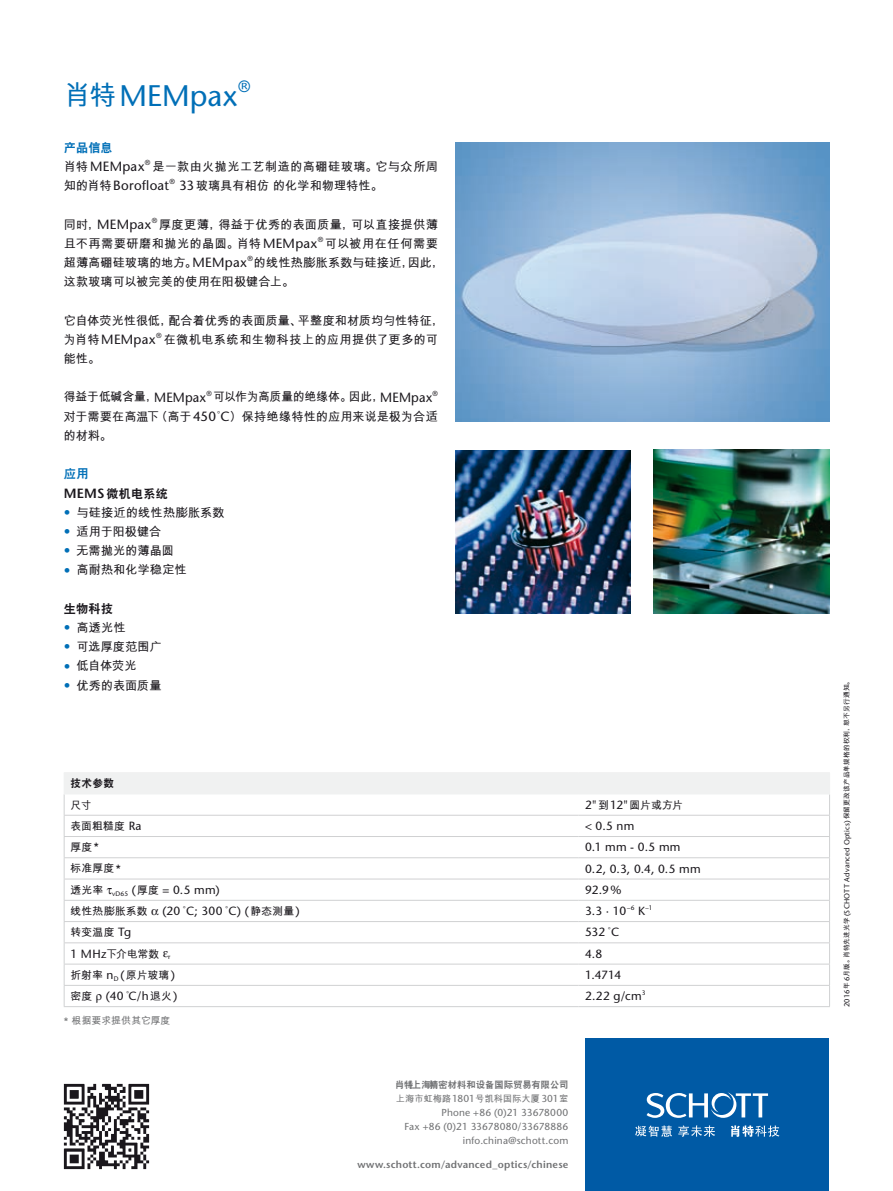
<style>
.page{position:relative;width:893px;height:1191px;background:#fff}
.page>*{position:absolute;margin:0;border:0;box-sizing:border-box;transform-origin:0 0}
.t1{font:29.7px "Stone Sans";letter-spacing:.005em;color:#006fb7}
.t2{font:16.35px "Stone Sans";color:#006fb7}
.t3{font:13.35px "Stone Sans";letter-spacing:.02em;color:#1a171c}
.t4{font:700 12.15px/19.2px "M Hei GB";letter-spacing:.01em;color:#1a171c}
.t5{font:700 12.15px/19.2px "M Hei GB";letter-spacing:.03em;color:#1a171c}
.t6{font:700 12.15px "M Hei GB";letter-spacing:.035em;color:#1a171c}
.t7{font:12.15px/19.2px "DFP Hei W9";letter-spacing:.025em;color:#1a171c}
.t8{font:700 12.15px "M Hei GB";letter-spacing:.04em;color:#1a171c}
.t9{font:12.15px "DFP Hei W9";color:#006fb7}
.t10{font:11.85px "Stone Sans";letter-spacing:.02em;color:#1a171c}
.t11{font:700 10.8px "M Hei GB";letter-spacing:.01em;color:#1a171c}
.t12{font:10.8px "DFP Hei W9";color:#1a171c}
.t13{font:10.05px/14.1px "Stone Sans";letter-spacing:.015em;color:#707173;text-align:right}
.t14{font:600 10.05px "Stone Sans";letter-spacing:.025em;color:#707173}
.t15{font:700 9.75px "M Hei GB";letter-spacing:.005em;color:#707173}
.t16{font:9.15px "DFP Hei W9";letter-spacing:.015em;color:#707173}
.t17{font:700 9.15px "M Hei GB";letter-spacing:.005em;color:#707173}
.t18{font:7.35px "Stone Sans";color:#1a171c}
.t19{font:700 6.75px "M Hei GB";letter-spacing:.01em;color:#1a171c}
.t20{font:6.6px "Stone Sans";color:#1a171c}
.s1{font-family:"M Hei GB";font-weight:700;font-size:27px}
.s2{font-family:"M Hei GB";font-weight:700;font-size:12.15px}
.s3{font-family:"Stone Sans";font-weight:400;font-size:13.35px}
.s4{color:#006fb7}
.s5{font-family:"Stone Sans";font-weight:600;font-size:13.35px}
.s6{font-family:"Stone Sans";font-weight:400;font-size:13.35px;color:#006fb7}
.s7{font-family:"Stone Sans";font-weight:400;font-size:11.85px}
.s8{font-family:"M Hei GB";font-weight:700;font-size:10.8px}
.s9{font-family:"Stone Sans";font-weight:400;font-size:10.8px}
.s10{font-family:"Stone Sans";font-weight:400;font-size:10.05px}
.s11{font-family:"Stone Sans";font-weight:400;font-size:7.35px}
</style>
<div class="page">
<div style="left:585px;top:1038px;width:244px;height:153px;background:#005aa5"></div>
<svg style="left:635px;top:1125px;width:37px;height:11px"></svg>
<svg style="left:678px;top:1125px;width:37px;height:11px"></svg>
<svg style="left:731px;top:1125px;width:48px;height:11px"></svg>
<svg style="left:647px;top:1092px;width:121px;height:25px"></svg>
<img style="left:63px;top:1083px;width:87px;height:87px">
<img style="left:455px;top:143px;width:374px;height:278px">
<img style="left:455px;top:450px;width:175px;height:163px">
<img style="left:654px;top:450px;width:175px;height:163px">
<hr style="left:64px;top:1006px;width:515px;height:1px;background:#d0d1d2">
<hr style="left:579px;top:1006px;width:251px;height:1px;background:#d0d1d2">
<svg style="left:64px;top:772px;width:766px;height:234px"></svg>
<h1 class="t1" style="left:64px;top:78px;width:176px"><span class="s1">肖特</span>MEMpax</h1>
<h2 class="t2" style="left:238px;top:77px;width:14px">®</h2>
<p class="t9" style="left:64px;top:141px;width:50px">产品信息</p>
<p class="t3" style="left:64px;top:159px;width:82px"><span class="s2">肖特</span>MEMpax</p>
<p class="t18" style="left:145px;top:158px;width:7px">®</p>
<p class="t6" style="left:152px;top:160px;width:287px">是一款由火抛光工艺制造的高硼硅玻璃。它与众所周</p>
<p class="t3" style="left:64px;top:178px;width:107px"><span class="s2">知的肖特</span>Borofloat</p>
<p class="t18" style="left:170px;top:177px;width:7px">®</p>
<p class="t4" style="left:179px;top:176px;width:205px"><span class="s3">33</span>玻璃具有相仿的化学和物理特性。</p>
<p class="t3" style="left:64px;top:216px;width:89px"><span class="s2">同时，</span>MEMpax</p>
<p class="t18" style="left:152px;top:216px;width:7px">®</p>
<p class="t5" style="left:64px;top:214px;width:376px;text-indent:95px">厚度更薄，得益于优秀的表面质量，可以直接提供薄且不再需要研磨和抛光的晶圆。肖特<span class="s3">MEMpax</span></p>
<p class="t18" style="left:318px;top:235px;width:7px">®</p>
<p class="t8" style="left:325px;top:237px;width:115px">可以被用在任何需要</p>
<p class="t4" style="left:64px;top:253px;width:185px">超薄高硼硅玻璃的地方。<span class="s3">MEMpax</span></p>
<p class="t18" style="left:247px;top:254px;width:7px">®</p>
<p class="t4" style="left:64px;top:253px;width:382px;text-indent:190px">的线性热膨胀系数与硅接近，因此，这款玻璃可以被完美的使用在阳极键合上。</p>
<p class="t4" style="left:64px;top:310px;width:382px">它自体荧光性很低，配合着优秀的表面质量、平整度和材质均匀性特征，</p>
<p class="t3" style="left:64px;top:331px;width:94px"><span class="s2">为肖特</span> MEMpax</p>
<p class="t18" style="left:156px;top:331px;width:7px">®</p>
<p class="t5" style="left:164px;top:330px;width:276px">在微机电系统和生物科技上的应用提供了更多的可</p>
<p class="t4" style="left:64px;top:349px;width:38px">能性。</p>
<p class="t4" style="left:64px;top:387px;width:144px">得益于低碱含量，<span class="s3">MEMpax</span></p>
<p class="t18" style="left:206px;top:388px;width:7px">®</p>
<p class="t4" style="left:213px;top:387px;width:221px">可以作为高质量的绝缘体。因此，<span class="s3">MEMpax</span></p>
<p class="t18" style="left:433px;top:388px;width:7px">®</p>
<p class="t4" style="left:64px;top:406px;width:376px">对于需要在高温下（高于<span class="s3">450</span>°<span class="s3">C</span>）保持绝缘特性的应用来说是极为合适的材料。</p>
<p class="t7" style="left:64px;top:464px;width:106px"><span class="s4">应用<br></span><span class="s5">MEMS</span> 微机电系统</p>
<p class="t4" style="left:64px;top:502px;width:162px"><span class="s6">•</span> 与硅接近的线性热膨胀系数</p>
<p class="t4" style="left:64px;top:522px;width:99px"><span class="s6">•</span> 适用于阳极键合</p>
<p class="t4" style="left:64px;top:541px;width:112px"><span class="s6">•</span> 无需抛光的薄晶圆</p>
<p class="t4" style="left:64px;top:560px;width:124px"><span class="s6">•</span> 高耐热和化学稳定性</p>
<p class="t7" style="left:64px;top:598px;width:51px">生物科技</p>
<p class="t4" style="left:64px;top:618px;width:63px"><span class="s6">•</span> 高透光性</p>
<p class="t4" style="left:64px;top:637px;width:100px"><span class="s6">•</span> 可选厚度范围广</p>
<p class="t4" style="left:64px;top:656px;width:74px"><span class="s6">•</span> 低自体荧光</p>
<p class="t4" style="left:64px;top:675px;width:99px"><span class="s6">•</span> 优秀的表面质量</p>
<p class="t12" style="left:71px;top:777px;width:45px">技术参数</p>
<p class="t11" style="left:71px;top:799px;width:22px">尺寸</p>
<p class="t11" style="left:585px;top:799px;width:99px"><span class="s7">2"</span>到<span class="s7">12"</span>圆片或方片</p>
<p class="t11" style="left:71px;top:820px;width:73px">表面粗糙度 <span class="s7">Ra</span></p>
<p class="t10" style="left:585px;top:819px;width:51px">&lt; 0.5 nm</p>
<p class="t11" style="left:71px;top:841px;width:30px">厚度<span class="s7">*</span></p>
<p class="t10" style="left:585px;top:840px;width:97px">0.1 mm - 0.5 mm</p>
<p class="t11" style="left:71px;top:863px;width:52px">标准厚度<span class="s7">*</span></p>
<p class="t10" style="left:585px;top:861px;width:117px">0.2, 0.3, 0.4, 0.5 mm</p>
<p class="t10" style="left:71px;top:882px;width:150px"><span class="s8">透光率</span> <sub>vD65</sub> (<span class="s8">厚度</span> = 0.5 mm)</p>
<p class="t10" style="left:585px;top:882px;width:38px">92.9 %</p>
<p class="t11" style="left:71px;top:905px;width:231px">线性热膨胀系数 <span class="s7">(20</span> °<span class="s7">C; 300</span> °<span class="s7">C) (</span>静态测量<span class="s7">)</span></p>
<p class="t10" style="left:585px;top:904px;width:43px">3.3 · 10</p>
<p class="t20" style="left:627px;top:903px;width:9px">–6</p>
<p class="t10" style="left:638px;top:904px;width:9px">K</p>
<p class="t20" style="left:645px;top:903px;width:8px">–1</p>
<p class="t11" style="left:71px;top:926px;width:62px">转变温度 <span class="s7">Tg</span></p>
<p class="t10" style="left:585px;top:925px;width:36px">532 <span class="s8">°</span>C</p>
<p class="t11" style="left:71px;top:948px;width:101px"><span class="s7">1 MHz</span>下介电常数 <sub>r</sub></p>
<p class="t10" style="left:585px;top:946px;width:19px">4.8</p>
<p class="t11" style="left:71px;top:969px;width:106px">折射率 <span class="s7">n</span><sub>D</sub> <span class="s7">(</span>原片玻璃<span class="s7">)</span></p>
<p class="t10" style="left:585px;top:967px;width:38px">1.4714</p>
<p class="t10" style="left:71px;top:989px;width:108px"><span class="s8">密度</span> (40 <span class="s8">°</span>C/h<span class="s8">退火</span>)</p>
<p class="t10" style="left:585px;top:989px;width:58px">2.22 g/cm</p>
<p class="t20" style="left:642px;top:988px;width:5px">3</p>
<p class="t15" style="left:64px;top:1016px;width:108px"><span class="s9">*</span> 根据要求提供其它厚度</p>
<p class="t16" style="left:395px;top:1079px;width:175px">肖特（上海）精密材料和设备国际贸易有限公司</p>
<p class="t17" style="left:396px;top:1093px;width:174px">上海市虹梅路<span class="s10">1801</span>号凯科国际大厦<span class="s10">301</span>室</p>
<p class="t13" style="left:405px;top:1105px;width:165px">Phone +86 (0)21 33678000<br>Fax +86 (0)21 33678080/33678886 info.china@schott.com</p>
<p class="t14" style="left:357px;top:1158px;width:213px">www.schott.com/advanced_optics/chinese</p>
<p class="t19" style="left:843px;top:1007px;width:331px;rotate:-90deg"><span class="s11">2016</span>年<span class="s11">6</span>月版。肖特先进光学<span class="s11">(SCHOTT Advanced Optics)</span> 保留更改该产品单规格的权利，恕不另行通知。</p>
</div>
